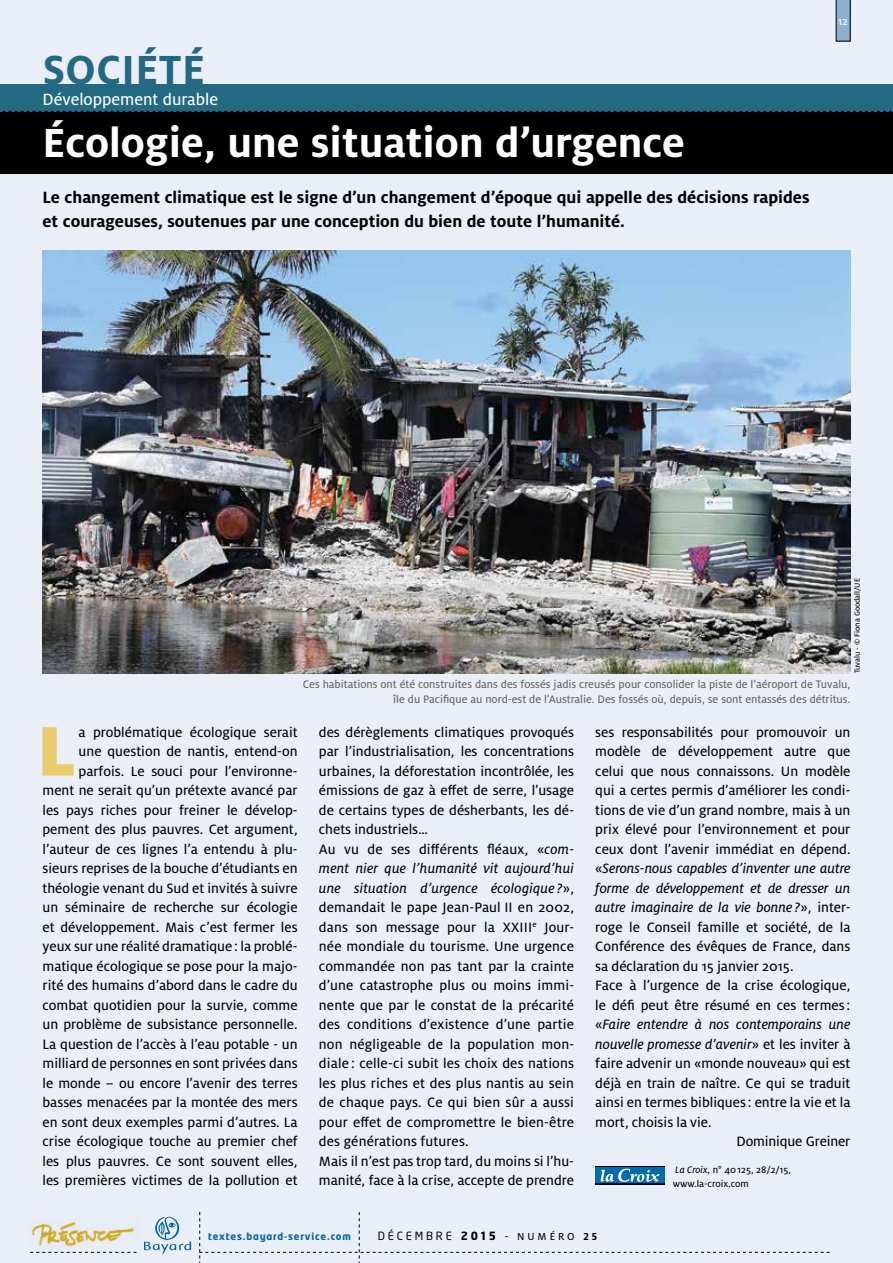
<style>
.page{position:relative;width:893px;height:1263px;background:#eaeef6}
.page>*{position:absolute;margin:0;border:0;box-sizing:border-box;transform-origin:0 0}
.t1{font:900 77.55px "Milo OT";color:#e8ca6f}
.t2{font:700 45px "Milo OT";color:#fff}
.t3{font:700 45px "Milo OT";letter-spacing:.01em;color:#246982}
.t4{font:700 18px/24px "Milo OT";color:#000}
.t5{font:18px "Milo OT Text";color:#fff}
.t6{font:15px/19.5px "Milo OT Text";color:#000}
.t7{font:15px/19.5px "Milo OT Text Ita";color:#000}
.t8{font:12px/14.4px "Milo OT Text";color:#646363;text-align:right}
.t9{font:12px "Milo OT Text";color:#fff}
.t10{font:11.25px "Neo Tech";letter-spacing:.25em;color:#000}
.t11{font:10.5px/13.5px "Milo OT Text";color:#000}
.t12{font:700 9.75px "Neo Tech";letter-spacing:.09em;color:#0061ad}
.t13{font:8.25px "Milo OT Text";color:#000}
.s1{font-family:"Milo OT Text Ita"}
.s2{font-family:"Milo OT Text"}
.s3{font-weight:700}
.s4{font-family:"Milo OT";font-weight:700}
</style>
<div class="page">
<img style="left:32px;top:1222px;width:103px;height:25px">
<svg style="left:199px;top:1212px;width:631px;height:51px"></svg>
<svg style="left:30px;top:1252px;width:106px;height:1px"></svg>
<svg style="left:836px;top:0;width:14px;height:41px"></svg>
<svg style="left:144px;top:1216px;width:47px;height:37px"></svg>
<div style="left:0;top:112px;width:893px;height:62px;background:#000"></div>
<div style="left:0;top:84px;width:893px;height:28px;background:#246982"></div>
<svg style="left:2px;top:111px;width:890px;height:1px"></svg>
<svg style="left:595px;top:1166px;width:70px;height:19px"></svg>
<img style="left:43px;top:251px;width:807px;height:422px">
<h2 class="t3" style="left:43px;top:44px;width:164px">SOCIÉTÉ</h2>
<p class="t5" style="left:43px;top:89px;width:177px">Développement durable</p>
<h2 class="t2" style="left:43px;top:117px;width:644px">Écologie, une situation d’urgence</h2>
<p class="t4" style="left:43px;top:185px;width:768px">Le changement climatique est le signe d’un changement d’époque qui appelle des décisions rapides et courageuses, soutenues par une conception du bien de toute l’humanité.</p>
<p class="t9" style="left:838px;top:14px;width:11px">12</p>
<p class="t13" style="left:853px;top:673px;width:96px;rotate:-90deg">Tuvalu - © Fiona Goodall/UE</p>
<p class="t8" style="left:303px;top:677px;width:549px">Ces habitations ont été construites dans des fossés jadis creusés pour consolider la piste de l’aéroport de Tuvalu, île du Pacifique au nord-est de l’Australie. Des fossés où, depuis, se sont entassés des détritus.</p>
<p class="t6" style="left:43px;top:722px;width:257px;text-align:right">a problématique écologique serait<br>une question de nantis, entend-on parfois. Le souci pour l’environne-<br>ment ne serait qu’un prétexte avancé par les pays riches pour freiner le dévelop&shy;pement des plus pauvres. Cet argument, l’auteur de ces lignes l’a entendu à plu&shy;sieurs reprises de la bouche d’étudiants en théologie venant du Sud et invités à suivre un séminaire de recherche sur écologie et développement. Mais c’est fermer les yeux sur une réalité dramatique : la problé&shy;matique écologique se pose pour la majo&shy;rité des humains d’abord dans le cadre du combat quotidien pour la survie, comme un problème de subsistance personnelle.<br>La question de l’accès à l’eau potable - un milliard de personnes en sont privées dans le monde – ou encore l’avenir des terres basses menacées par la montée des mers en sont deux exemples parmi d’autres. La crise écologique touche au premier chef les plus pauvres. Ce sont souvent elles, les premières victimes de la pollution et</p>
<p class="t6" style="left:319px;top:722px;width:257px">des dérèglements climatiques provoqués par l’industrialisation, les concentrations urbaines, la déforestation incontrôlée, les émissions de gaz à effet de serre, l’usage de certains types de désherbants, les dé&shy;chets industriels…<br>Au vu de ses différents fléaux, «<span class="s1">com-</span></p>
<h1 class="t1" style="left:37px;top:706px;width:41px">L</h1>
<p class="t7" style="left:319px;top:859px;width:257px">ment nier que l’humanité vit aujourd’hui une situation d’urgence écologique ? <span class="s2">»,</span></p>
<p class="t6" style="left:319px;top:898px;width:257px">demandait le pape Jean-Paul II en 2002, dans son message pour la XXIII<sup>e</sup> Jour&shy;née mondiale du tourisme. Une urgence commandée non pas tant par la crainte d’une catastrophe plus ou moins immi&shy;nente que par le constat de la précarité des conditions d’existence d’une partie non négligeable de la population mon&shy;diale : celle-ci subit les choix des nations les plus riches et des plus nantis au sein de chaque pays. Ce qui bien sûr a aussi pour effet de compromettre le bien-être des générations futures.<br>Mais il n’est pas trop tard, du moins si l’hu&shy;manité, face à la crise, accepte de prendre</p>
<p class="t6" style="left:595px;top:722px;width:257px;text-align:justify">ses responsabilités pour promouvoir un modèle de développement autre que celui que nous connaissons. Un modèle qui a certes permis d’améliorer les condi&shy;tions de vie d’un grand nombre, mais à un prix élevé pour l’environnement et pour ceux dont l’avenir immédiat en dépend.</p>
<p class="t7" style="left:595px;top:859px;width:257px;text-align:justify"><span class="s2">«</span> Serons-nous capables d’inventer une autre forme de développement et de dresser un autre imaginaire de la vie bonne ?<span class="s2">», inter-</span></p>
<p class="t6" style="left:595px;top:917px;width:257px">roge le Conseil famille et société, de la Conférence des évêques de France, dans sa déclaration du 15 janvier 2015.<br>Face à l’urgence de la crise écologique, le défi peut être résumé en ces termes :</p>
<p class="t7" style="left:595px;top:1015px;width:257px"><span class="s2">«</span> Faire entendre à nos contemporains une nouvelle promesse d’avenir<span class="s2">» et les inviter à</span></p>
<p class="t6" style="left:595px;top:1054px;width:257px">faire advenir un « monde nouveau » qui est</p>
<p class="t6" style="left:595px;top:1073px;width:257px">déjà en train de naître. Ce qui se traduit</p>
<p class="t6" style="left:595px;top:1093px;width:257px">ainsi en termes bibliques : entre la vie et la</p>
<p class="t6" style="left:595px;top:1112px;width:118px">mort, choisis la vie.</p>
<p class="t6" style="left:736px;top:1132px;width:115px">Dominique Greiner</p>
<p class="t11" style="left:673px;top:1163px;width:120px"><span class="s1">La Croix</span>, n° 40 125, 28/2/15, www.la-croix.com</p>
<p class="t12" style="left:208px;top:1230px;width:144px">textes.bayard-service.com</p>
<p class="t10" style="left:378px;top:1229px;width:221px">DÉCEMBRE <span class="s3">2015</span> - <span class="s2">NUMÉRO</span> <span class="s4">25</span></p>
</div>
